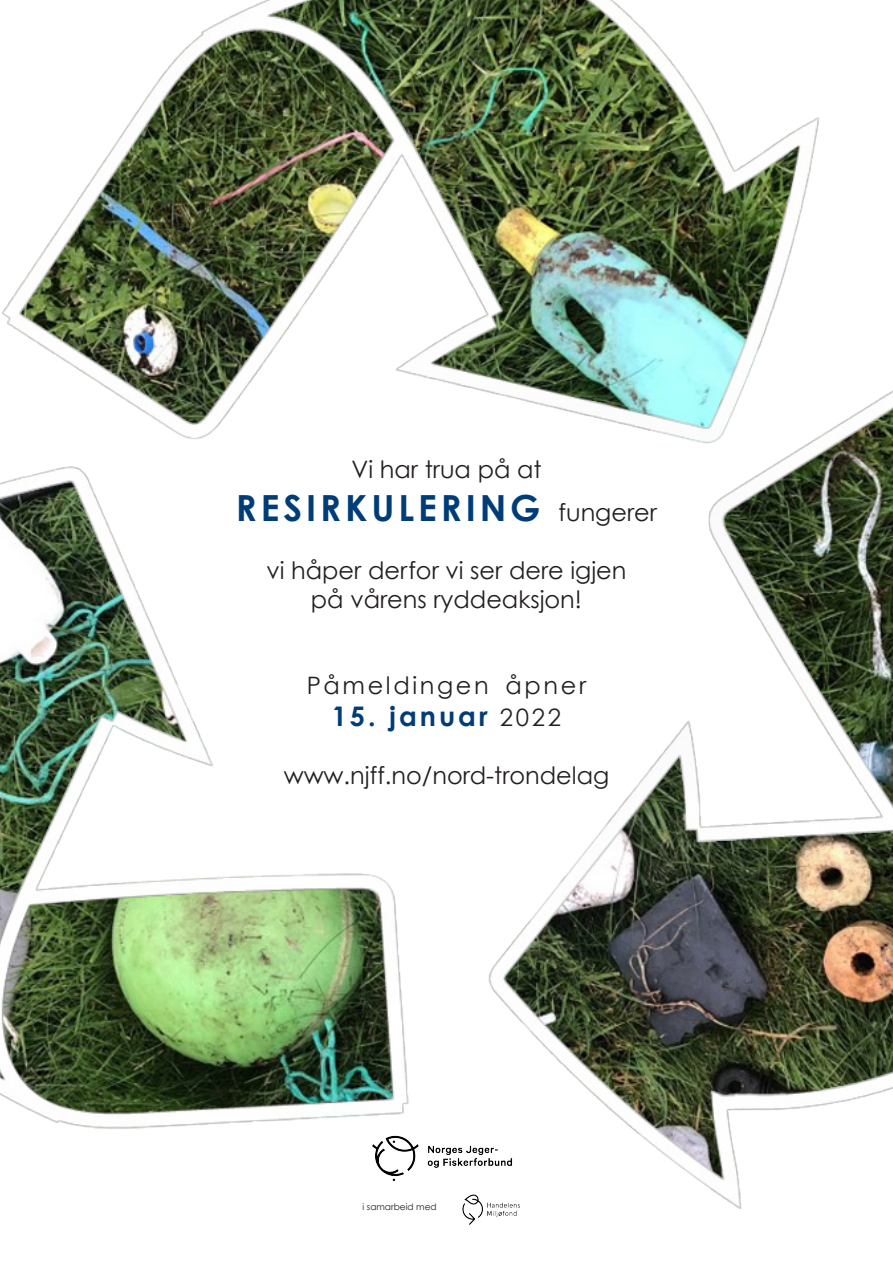
<style>
.page{position:relative;width:893px;height:1263px;background:#fff}
.page>*{position:absolute;margin:0;border:0;box-sizing:border-box;transform-origin:0 0}
.t1{font:700 36px "Century Gothic";letter-spacing:.11em;color:#003d78}
.t2{font:700 27px "Century Gothic";letter-spacing:.11em;color:#003d78}
.t3{font:24px "Century Gothic";color:#231f20}
.t4{font:24px "Century Gothic";letter-spacing:.11em;color:#231f20}
.t5{font:9px "Century Gothic";color:#231f20}
.s1{font-weight:400;font-size:24px;color:#231f20}
</style>
<div class="page">
<img style="left:0;top:0;width:893px;height:1209px">
<img style="left:348px;top:1108px;width:191px;height:101px">
<img style="left:439px;top:1186px;width:101px;height:39px">
<p class="t3" style="left:351px;top:455px;width:192px">Vi har trua på at</p>
<p class="t1" style="left:236px;top:485px;width:422px">RESIRKULERING <span class="s1">fungerer</span></p>
<p class="t3" style="left:266px;top:555px;width:362px">vi håper derfor vi ser dere igjen</p>
<p class="t3" style="left:311px;top:584px;width:273px">på vårens ryddeaksjon!</p>
<p class="t4" style="left:307px;top:671px;width:281px">Påmeldingen åpner</p>
<p class="t2" style="left:332px;top:700px;width:231px">15. januar <span class="s1">2022</span></p>
<p class="t3" style="left:284px;top:761px;width:327px">www.njff.no/nord-trondelag</p>
<p class="t5" style="left:363px;top:1201px;width:76px">i samarbeid med</p>
</div>
